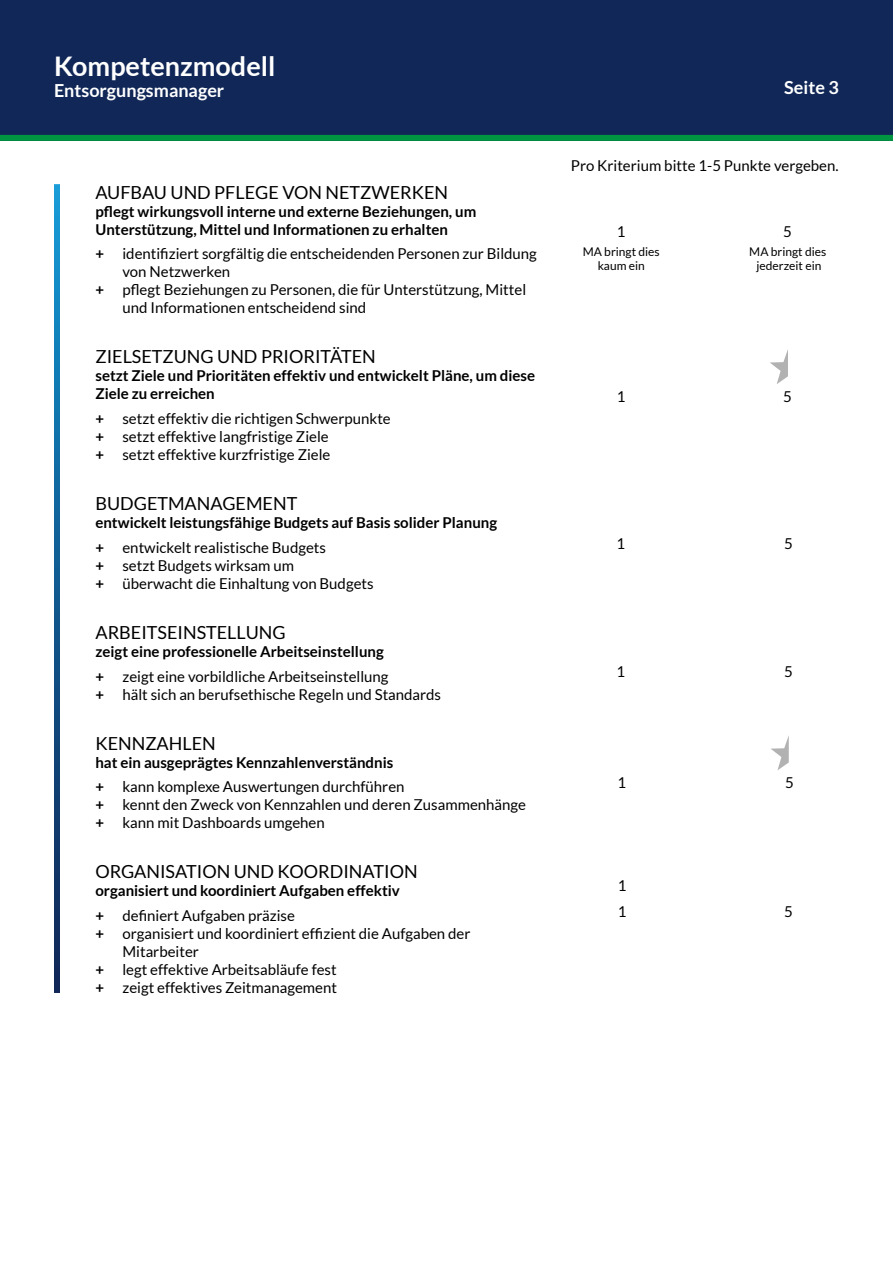
<style>
.page{position:relative;width:893px;height:1263px;background:#fff}
.page>*{position:absolute;margin:0;border:0;box-sizing:border-box;transform-origin:0 0}
.t1{font:700 27px "Lato";color:#fff}
.t2{font:18px "Lato";color:#000}
.t3{font:700 18px "Lato";color:#fff}
.t4{font:15px/18px "Lato";color:#000}
.t5{font:700 15px/24.8px "Lato";color:#000}
.t6{font:12px/14.4px "Lato";color:#000;text-align:center}
.s1{font-weight:700}
.s2{font-weight:400}
</style>
<div class="page">
<div style="left:0;top:0;width:893px;height:141px;background:#102757"></div>
<div style="left:0;top:135px;width:893px;height:6px;background:#009641"></div>
<svg style="left:771px;top:736px;width:18px;height:34px"></svg>
<svg style="left:770px;top:349px;width:18px;height:35px"></svg>
<svg style="left:54px;top:184px;width:6px;height:809px"></svg>
<h1 class="t1" style="left:54px;top:50px;width:223px">Kompetenzmodell</h1>
<p class="t3" style="left:54px;top:80px;width:172px">Entsorgungsmanager</p>
<p class="t2" style="left:95px;top:182px;width:354px">AUFBAU UND PFLEGE VON NETZWERKEN</p>
<p class="t5" style="left:95px;top:202px;width:382px;line-height:18px">pflegt wirkungsvoll interne und externe Beziehungen, um<br>Unterstützung, Mittel und Informationen zu erhalten</p>
<p class="t4" style="left:95px;top:245px;width:443px"><span class="s1">+</span> identifiziert sorgfältig die entscheidenden Personen zur Bildung</p>
<p class="t4" style="left:122px;top:263px;width:109px">von Netzwerken</p>
<p class="t4" style="left:95px;top:281px;width:432px"><span class="s1">+</span> pflegt Beziehungen zu Personen, die für Unterstützung, Mittel</p>
<p class="t4" style="left:122px;top:299px;width:245px">und Informationen entscheidend sind</p>
<p class="t2" style="left:95px;top:347px;width:282px">ZIELSETZUNG UND PRIORITÄTEN</p>
<p class="t5" style="left:95px;top:367px;width:441px;line-height:18px">setzt Ziele und Prioritäten effektiv und entwickelt Pläne, um diese<br>Ziele zu erreichen</p>
<p class="t4" style="left:95px;top:410px;width:297px"><span class="s1">+</span> setzt effektiv die richtigen Schwerpunkte <span class="s1">+</span> setzt effektive langfristige Ziele<br><span class="s1">+</span> setzt effektive kurzfristige Ziele</p>
<p class="t2" style="left:95px;top:493px;width:203px">BUDGETMANAGEMENT</p>
<p class="t5" style="left:95px;top:510px;width:403px">entwickelt leistungsfähige Budgets auf Basis solider Planung + <span class="s2">entwickelt realistische Budgets</span></p>
<p class="t4" style="left:95px;top:556px;width:280px"><span class="s1">+</span> setzt Budgets wirksam um<br><span class="s1">+</span> überwacht die Einhaltung von Budgets</p>
<p class="t2" style="left:95px;top:622px;width:192px">ARBEITSEINSTELLUNG</p>
<p class="t5" style="left:95px;top:639px;width:295px">zeigt eine professionelle Arbeitseinstellung + <span class="s2">zeigt eine vorbildliche Arbeitseinstellung</span></p>
<p class="t4" style="left:95px;top:685px;width:347px"><span class="s1">+</span> hält sich an berufsethische Regeln und Standards</p>
<p class="t2" style="left:95px;top:733px;width:122px">KENNZAHLEN</p>
<p class="t5" style="left:95px;top:749px;width:311px">hat ein ausgeprägtes Kennzahlenverständnis + <span class="s2">kann komplexe Auswertungen durchführen</span></p>
<p class="t4" style="left:95px;top:796px;width:432px"><span class="s1">+</span> kennt den Zweck von Kennzahlen und deren Zusammenhänge <span class="s1">+</span> kann mit Dashboards umgehen</p>
<p class="t2" style="left:95px;top:862px;width:324px">ORGANISATION UND KOORDINATION</p>
<p class="t5" style="left:95px;top:878px;width:306px">organisiert und koordiniert Aufgaben effektiv + <span class="s2">definiert Aufgaben präzise</span></p>
<p class="t4" style="left:95px;top:924px;width:377px"><span class="s1">+</span> organisiert und koordiniert effizient die Aufgaben der</p>
<p class="t4" style="left:122px;top:942px;width:78px">Mitarbeiter</p>
<p class="t4" style="left:95px;top:960px;width:243px"><span class="s1">+</span> legt effektive Arbeitsabläufe fest</p>
<p class="t4" style="left:95px;top:978px;width:243px"><span class="s1">+</span> zeigt effektives Zeitmanagement</p>
<p class="t3" style="left:784px;top:77px;width:56px">Seite 3</p>
<p class="t4" style="left:571px;top:156px;width:269px">Pro Kriterium bitte 1-5 Punkte vergeben.</p>
<p class="t4" style="left:617px;top:223px;width:10px">1</p>
<p class="t4" style="left:783px;top:223px;width:10px">5</p>
<p class="t6" style="left:583px;top:244px;width:79px">MA bringt dies kaum ein</p>
<p class="t6" style="left:749px;top:244px;width:79px">MA bringt dies jederzeit ein</p>
<p class="t4" style="left:617px;top:387px;width:10px">1</p>
<p class="t4" style="left:783px;top:387px;width:10px">5</p>
<p class="t4" style="left:616px;top:534px;width:10px">1</p>
<p class="t4" style="left:784px;top:534px;width:10px">5</p>
<p class="t4" style="left:616px;top:663px;width:10px">1</p>
<p class="t4" style="left:784px;top:663px;width:10px">5</p>
<p class="t4" style="left:617px;top:773px;width:10px">1</p>
<p class="t4" style="left:785px;top:773px;width:10px">5</p>
<p class="t4" style="left:618px;top:873px;width:10px;line-height:25.3px">1<br>1</p>
<p class="t4" style="left:784px;top:902px;width:10px">5</p>
</div>
